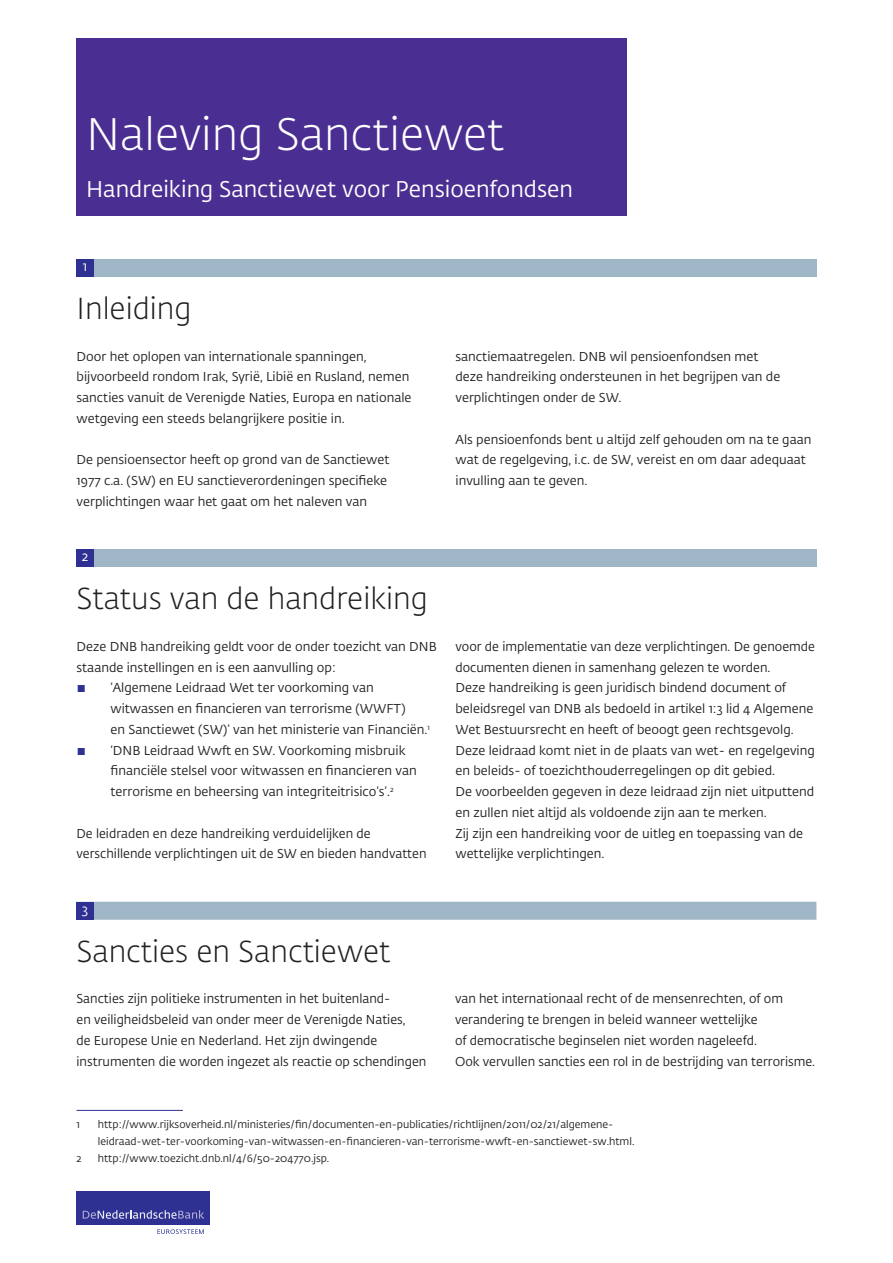
<style>
.page{position:relative;width:893px;height:1263px;background:#fff}
.page>*{position:absolute;margin:0;border:0;box-sizing:border-box;transform-origin:0 0}
.t1{font:300 45px "DNB Fedra";color:#fff}
.t2{font:300 30px "DNB Fedra";color:#231f20}
.t3{font:22.5px "DNB Fedra";color:#fff}
.t4{font:13.5px "DNB Fedra";color:#fff}
.t5{font:12.75px/20.7px "DNB Fedra";color:#231f20}
.t6{font:10.5px/17.1px "DNB Fedra";color:#231f20}
.s1{color:#2e3092}
</style>
<div class="page">
<div style="left:77px;top:1191px;width:133px;height:34px;background:#2e3092"></div>
<svg style="left:157px;top:1229px;width:47px;height:5px"></svg>
<svg style="left:83px;top:1210px;width:121px;height:9px"></svg>
<div style="left:77px;top:38px;width:550px;height:178px;background:#4a2e92"></div>
<div style="left:77px;top:259px;width:739px;height:17px;background:#9fb6c6"></div>
<div style="left:77px;top:259px;width:17px;height:17px;background:#2e3092"></div>
<div style="left:77px;top:549px;width:739px;height:17px;background:#9fb6c6"></div>
<div style="left:77px;top:549px;width:17px;height:17px;background:#2e3092"></div>
<hr style="left:77px;top:1110px;width:106px;height:1px;background:#2e3092">
<div style="left:77px;top:902px;width:739px;height:18px;background:#9fb6c6"></div>
<div style="left:77px;top:902px;width:17px;height:18px;background:#2e3092"></div>
<h1 class="t1" style="left:86px;top:107px;width:419px">Naleving Sanctiewet</h1>
<h3 class="t3" style="left:86px;top:176px;width:488px">Handreiking Sanctiewet voor Pensioenfondsen</h3>
<p class="t4" style="left:83px;top:258px;width:6px">1</p>
<h2 class="t2" style="left:77px;top:291px;width:116px">Inleiding</h2>
<p class="t5" style="left:77px;top:346px;width:336px">Door het oplopen van internationale spanningen, bijvoorbeeld rondom Irak, Syrië, Libië en Rusland, nemen sancties vanuit de Verenigde Naties, Europa en nationale wetgeving een steeds belangrijkere positie in.</p>
<p class="t5" style="left:77px;top:450px;width:314px">De pensioensector heeft op grond van de Sanctiewet<br>1977 c.a. (SW) en EU sanctieverordeningen specifieke verplichtingen waar het gaat om het naleven van</p>
<p class="t4" style="left:82px;top:548px;width:8px">2</p>
<h2 class="t2" style="left:77px;top:581px;width:353px">Status van de handreiking</h2>
<p class="t5" style="left:77px;top:636px;width:362px">Deze DNB handreiking geldt voor de onder toezicht van DNB staande instellingen en is een aanvulling op:</p>
<p class="t5" style="left:111px;top:678px;width:321px;text-indent:-34px"><span class="s1">▪</span> ‘Algemene Leidraad Wet ter voorkoming van witwassen en financieren van terrorisme (WWFT)<br>en Sanctiewet (SW)’ van het ministerie van Financiën.<sup>1</sup></p>
<p class="t5" style="left:111px;top:740px;width:308px;text-indent:-34px"><span class="s1">▪</span> ‘DNB Leidraad Wwft en SW. Voorkoming misbruik financiële stelsel voor witwassen en financieren van terrorisme en beheersing van integriteitrisico’s’.<sup>2</sup></p>
<p class="t5" style="left:77px;top:823px;width:352px">De leidraden en deze handreiking verduidelijken de verschillende verplichtingen uit de SW en bieden handvatten</p>
<p class="t5" style="left:455px;top:346px;width:326px">sanctiemaatregelen. DNB wil pensioenfondsen met deze handreiking ondersteunen in het begrijpen van de verplichtingen onder de SW.</p>
<p class="t5" style="left:455px;top:429px;width:357px">Als pensioenfonds bent u altijd zelf gehouden om na te gaan wat de regelgeving, i.c. de SW, vereist en om daar adequaat invulling aan te geven.</p>
<p class="t5" style="left:455px;top:636px;width:361px">voor de implementatie van deze verplichtingen. De genoemde documenten dienen in samenhang gelezen te worden.<br>Deze handreiking is geen juridisch bindend document of beleidsregel van DNB als bedoeld in artikel 1:3 lid 4 Algemene Wet Bestuursrecht en heeft of beoogt geen rechtsgevolg.<br>Deze leidraad komt niet in de plaats van wet- en regelgeving en beleids- of toezichthouderregelingen op dit gebied.<br>De voorbeelden gegeven in deze leidraad zijn niet uitputtend en zullen niet altijd als voldoende zijn aan te merken.<br>Zij zijn een handreiking voor de uitleg en toepassing van de wettelijke verplichtingen.</p>
<p class="t4" style="left:82px;top:901px;width:8px">3</p>
<h2 class="t2" style="left:77px;top:933px;width:315px">Sancties en Sanctiewet</h2>
<p class="t5" style="left:77px;top:989px;width:351px">Sancties zijn politieke instrumenten in het buitenland-<br>en veiligheidsbeleid van onder meer de Verenigde Naties,<br>de Europese Unie en Nederland. Het zijn dwingende instrumenten die worden ingezet als reactie op schendingen</p>
<p class="t5" style="left:455px;top:989px;width:362px">van het internationaal recht of de mensenrechten, of om verandering te brengen in beleid wanneer wettelijke<br>of democratische beginselen niet worden nageleefd.<br>Ook vervullen sancties een rol in de bestrijding van terrorisme.</p>
<p class="t6" style="left:77px;top:1116px;width:5px">1</p>
<p class="t6" style="left:98px;top:1116px;width:538px">http://www.rijksoverheid.nl/ministeries/fin/documenten-en-publicaties/richtlijnen/2011/02/21/algemene&shy;leidraad-wet-ter-voorkoming-van-witwassen-en-financieren-van-terrorisme-wwft-en-sanctiewet-sw.html.</p>
<p class="t6" style="left:77px;top:1150px;width:7px">2</p>
<p class="t6" style="left:98px;top:1150px;width:233px">http://www.toezicht.dnb.nl/4/6/50-204770.jsp.</p>
</div>
